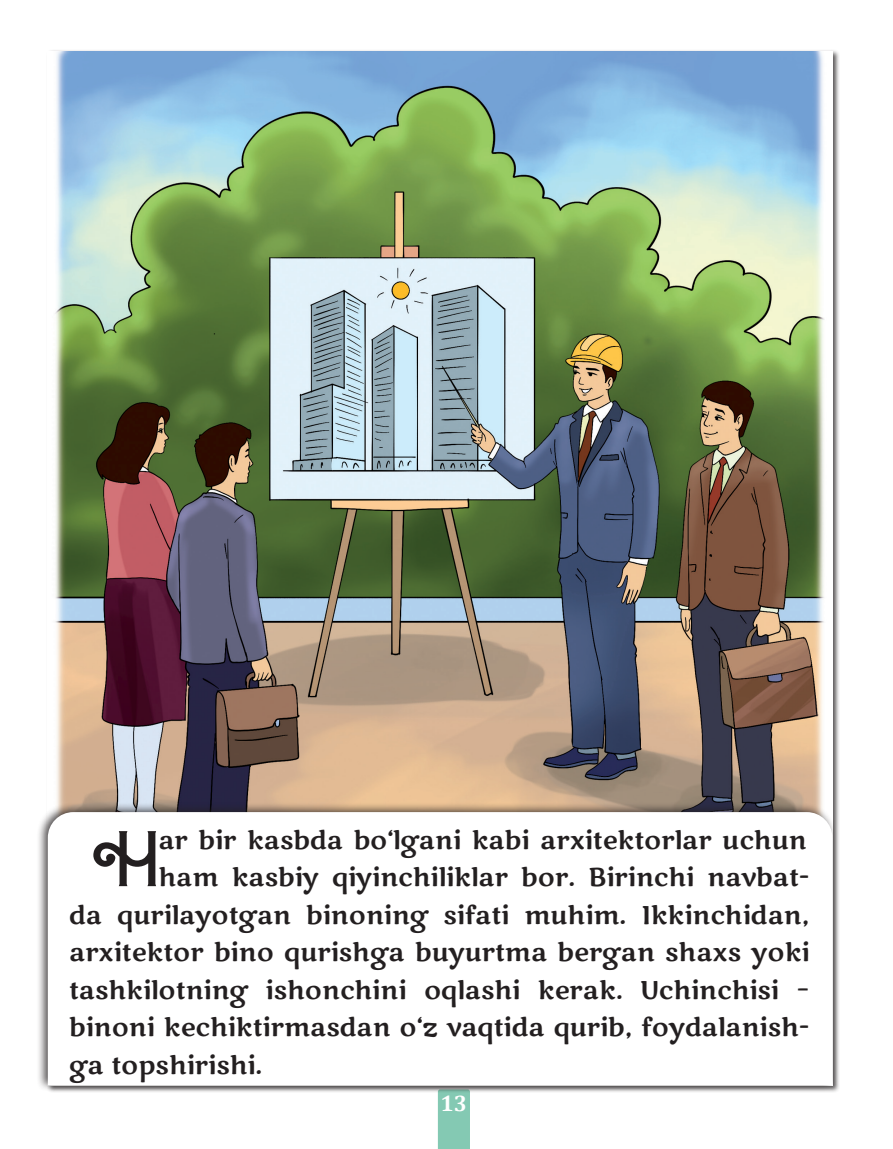
<style>
.page{position:relative;width:893px;height:1149px;background:#fff}
.page>*{position:absolute;margin:0;border:0;box-sizing:border-box;transform-origin:0 0}
.t1{font:81px "Bartex";color:#231f20}
.t2{font:25.5px "Marko One";color:#231f20}
.t3{font:700 22.5px "Cambria";color:#fff}
</style>
<div class="page">
<div style="left:438px;top:1092px;width:32px;height:56px;background:#84c9b3"></div>
<img style="left:55px;top:51px;width:769px;height:750px">
<div style="left:36px;top:801px;width:801px;height:290px;background:#231f20;opacity:.75"></div>
<svg style="left:48px;top:811px;width:784px;height:273px"></svg>
<p class="t1" style="left:94px;top:819px;width:66px">H</p>
<p class="t2" style="left:158px;top:823px;width:650px">ar bir kasbda bo‘lgani kabi arxitektorlar uchun</p>
<p class="t2" style="left:158px;top:860px;width:653px">ham kasbiy qiyinchiliklar bor. Birinchi navbat-</p>
<p class="t2" style="left:69px;top:898px;width:742px">da qurilayotgan binoning sifati muhim. Ikkinchidan,</p>
<p class="t2" style="left:69px;top:935px;width:742px">arxitektor bino qurishga buyurtma bergan shaxs yoki</p>
<p class="t2" style="left:69px;top:973px;width:742px">tashkilotning ishonchini oqlashi kerak. Uchinchisi –</p>
<p class="t2" style="left:69px;top:1010px;width:742px">binoni kechiktirmasdan o‘z vaqtida qurib, foydalanish-</p>
<p class="t2" style="left:69px;top:1048px;width:195px">ga topshirishi.</p>
<p class="t3" style="left:441px;top:1087px;width:28px">13</p>
</div>
